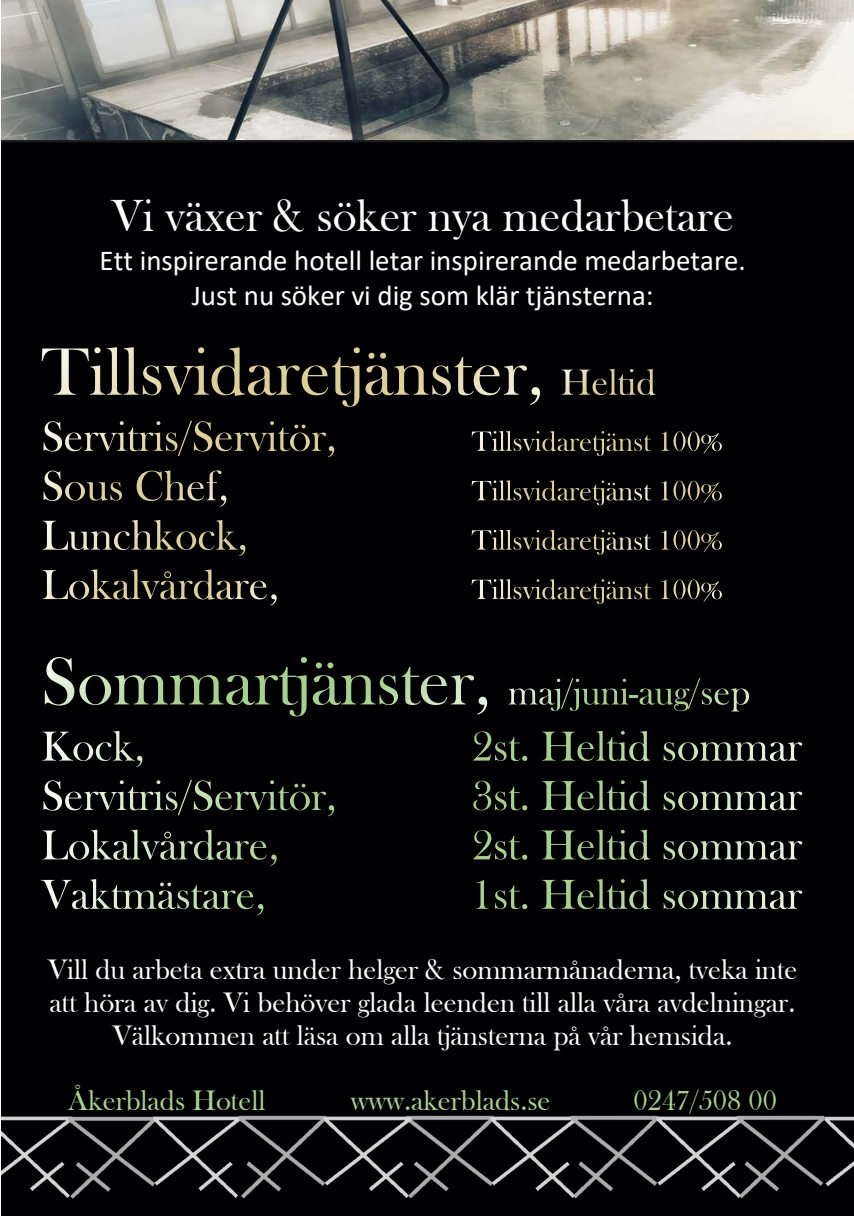
<style>
.page{position:relative;width:854px;height:1216px;background:#fff}
.page>*{position:absolute;margin:0;border:0;box-sizing:border-box;transform-origin:0 0}
.t1{font:46.2px "Bask Old Face";color:#fff}
.t2{font:28.88px/32.9px "Bask Old Face";color:#fff;text-align:center}
.t3{font:28.88px/35.2px "Calibri";color:#fff;text-align:center}
.t4{font:28.88px "Bask Old Face";color:#a9d18e}
</style>
<div class="page">
<img style="left:2px;top:0;width:850px;height:140px">
<div style="left:2px;top:140px;width:850px;height:956px;background:#000002"></div>
<svg style="left:42px;top:347px;width:339px;height:49px;background:#312e27"></svg>
<svg style="left:530px;top:387px;width:10px;height:18px"></svg>
<svg style="left:561px;top:369px;width:94px;height:26px;background:#3c392e"></svg>
<svg style="left:43px;top:420px;width:231px;height:36px;background:#272520"></svg>
<svg style="left:328px;top:446px;width:6px;height:11px"></svg>
<svg style="left:471px;top:431px;width:228px;height:20px;background:#302e26"></svg>
<svg style="left:45px;top:470px;width:181px;height:36px;background:#26251f"></svg>
<svg style="left:471px;top:480px;width:141px;height:20px;background:#302e25"></svg>
<svg style="left:661px;top:480px;width:57px;height:20px"></svg>
<svg style="left:42px;top:520px;width:196px;height:29px;background:#2f2d27"></svg>
<svg style="left:471px;top:530px;width:141px;height:20px;background:#322f27"></svg>
<svg style="left:661px;top:530px;width:57px;height:20px"></svg>
<svg style="left:42px;top:569px;width:173px;height:30px;background:#322f27"></svg>
<svg style="left:471px;top:579px;width:180px;height:25px;background:#282620"></svg>
<svg style="left:661px;top:579px;width:57px;height:20px"></svg>
<svg style="left:45px;top:657px;width:418px;height:48px;background:#272e24"></svg>
<svg style="left:477px;top:696px;width:10px;height:18px"></svg>
<svg style="left:550px;top:678px;width:87px;height:33px;background:#1e241b"></svg>
<svg style="left:675px;top:678px;width:73px;height:33px;background:#1f241d"></svg>
<svg style="left:42px;top:730px;width:93px;height:31px;background:#353835"></svg>
<svg style="left:473px;top:730px;width:177px;height:31px;background:#262e22"></svg>
<svg style="left:43px;top:779px;width:231px;height:36px;background:#242723"></svg>
<svg style="left:473px;top:780px;width:18px;height:30px"></svg>
<svg style="left:542px;top:780px;width:108px;height:30px;background:#2e3829"></svg>
<svg style="left:42px;top:829px;width:173px;height:31px;background:#2f332f"></svg>
<svg style="left:473px;top:829px;width:177px;height:31px;background:#262e22"></svg>
<svg style="left:41px;top:879px;width:199px;height:30px;background:#2d312c"></svg>
<svg style="left:476px;top:879px;width:174px;height:30px;background:#262e22"></svg>
<img style="left:2px;top:1095px;width:92px;height:120px">
<img style="left:46px;top:1096px;width:85px;height:119px">
<img style="left:131px;top:1096px;width:85px;height:119px">
<img style="left:216px;top:1095px;width:132px;height:120px">
<img style="left:384px;top:1095px;width:132px;height:120px">
<img style="left:302px;top:1096px;width:131px;height:119px">
<img style="left:468px;top:1096px;width:80px;height:119px">
<img style="left:548px;top:1095px;width:132px;height:120px">
<img style="left:634px;top:1096px;width:80px;height:119px">
<img style="left:714px;top:1095px;width:132px;height:120px">
<img style="left:801px;top:1096px;width:51px;height:119px">
<p class="t1" style="left:111px;top:190px;width:623px">Vi växer &amp; söker nya medarbetare</p>
<p class="t3" style="left:99px;top:242px;width:647px">Ett inspirerande hotell letar inspirerande medarbetare.<br>Just nu söker vi dig som klär tjänsterna:</p>
<p class="t2" style="left:48px;top:953px;width:751px">Vill du arbeta extra under helger &amp; sommarmånaderna, tveka inte att höra av dig. Vi behöver glada leenden till alla våra avdelningar.<br>Välkommen att läsa om alla tjänsterna på vår hemsida.</p>
<p class="t4" style="left:68px;top:1084px;width:199px">Åkerblads Hotell</p>
<p class="t4" style="left:350px;top:1084px;width:201px">www.akerblads.se</p>
<p class="t4" style="left:633px;top:1084px;width:145px">0247/508 00</p>
</div>
